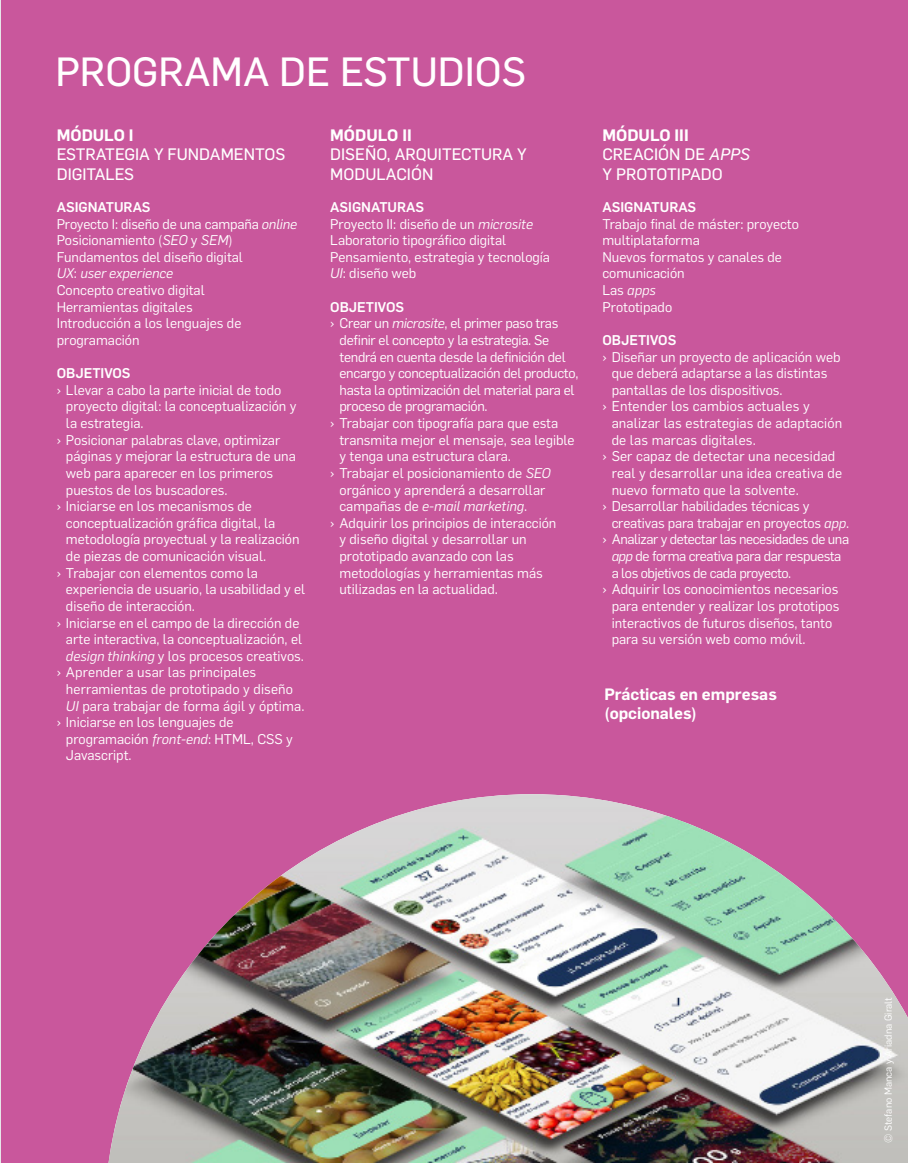
<style>
.page{position:relative;width:908px;height:1163px;background:#fff}
.page>*{position:absolute;margin:0;border:0;box-sizing:border-box;transform-origin:0 0}
.t1{font:40px "Flama Basic";color:#fff}
.t2{font:16.2px/19.6px "Flama Basic";color:#fff}
.t3{font:600 16.2px/19.4px "Flama";color:#fff}
.t4{font:13.8px/16.6px "Flama";color:#fff}
.t5{font:13.8px/16.6px "Flama";letter-spacing:-.02em;color:#fff}
.t6{font:13.8px/16.6px "Flama";letter-spacing:-.03em;color:#fff}
.t7{font:500 13.8px "Flama";color:#fff}
.t8{font:italic 13.8px "Flama";color:#fff}
.t9{font:10px "Flama";color:#fff}
.s1{font-style:italic}
.s2{font-style:normal}
.s3{font-weight:300}
</style>
<div class="page">
<div style="left:1px;top:0;width:906px;height:1162px;background:#c9579c"></div>
<img style="left:108px;top:794px;width:799px;height:368px">
<p class="t1" style="left:55px;top:43px;width:472px">PROGRAMA DE ESTUDIOS</p>
<p class="t3" style="left:57px;top:124px;width:78px">MÓDULO I</p>
<p class="t2" style="left:57px;top:144px;width:230px">ESTRATEGIA Y FUNDAMENTOS<br>DIGITALES</p>
<p class="t7" style="left:57px;top:197px;width:95px">ASIGNATURAS</p>
<p class="t4" style="left:57px;top:214px;width:242px">Proyecto I: diseño de una campaña <span class="s1">online</span></p>
<p class="t4" style="left:57px;top:231px;width:177px">Posicionamiento (<span class="s1">SEO</span> y <span class="s1">SEM</span>)</p>
<p class="t4" style="left:57px;top:248px;width:188px">Fundamentos del diseño digital</p>
<p class="t8" style="left:57px;top:264px;width:118px">UX<span class="s2">:</span> user experience</p>
<p class="t4" style="left:57px;top:281px;width:149px">Concepto creativo digital</p>
<p class="t4" style="left:57px;top:297px;width:137px">Herramientas digitales</p>
<p class="t4" style="left:57px;top:314px;width:186px">Introducción a los lenguajes de programación</p>
<p class="t7" style="left:57px;top:363px;width:75px">OBJETIVOS</p>
<p class="t4" style="left:66px;top:381px;width:232px;text-indent:-9px">› Llevar a cabo la parte inicial de todo proyecto digital: la conceptualización y la estrategia.</p>
<p class="t4" style="left:66px;top:430px;width:231px;text-indent:-9px">› Posicionar palabras clave, optimizar páginas y mejorar la estructura de una web para aparecer en los primeros puestos de los buscadores.</p>
<p class="t4" style="left:66px;top:497px;width:235px;text-indent:-9px">› Iniciarse en los mecanismos de conceptualización gráfica digital, la metodología proyectual y la realización de piezas de comunicación visual.</p>
<p class="t4" style="left:66px;top:563px;width:241px;text-indent:-9px">› Trabajar con elementos como la experiencia de usuario, la usabilidad y el diseño de interacción.</p>
<p class="t4" style="left:66px;top:613px;width:239px;text-indent:-9px">› Iniciarse en el campo de la dirección de arte interactiva, la conceptualización, el <span class="s1">design thinking</span> y los procesos creativos.</p>
<p class="t4" style="left:66px;top:663px;width:240px;text-indent:-9px">› Aprender a usar las principales herramientas de prototipado y diseño<br><span class="s1">UI</span> para trabajar de forma ágil y óptima.</p>
<p class="t4" style="left:66px;top:713px;width:228px;text-indent:-9px">› Iniciarse en los lenguajes de programación <span class="s1">front-end</span>: HTML, CSS y<br>Javascript.</p>
<p class="t3" style="left:330px;top:124px;width:83px">MÓDULO II</p>
<p class="t2" style="left:330px;top:144px;width:198px">DISEÑO, ARQUITECTURA Y<br>MODULACIÓN</p>
<p class="t7" style="left:330px;top:197px;width:95px">ASIGNATURAS</p>
<p class="t4" style="left:330px;top:214px;width:204px">Proyecto II: diseño de un <span class="s1">microsite</span></p>
<p class="t4" style="left:330px;top:231px;width:177px">Laboratorio tipográfico digital</p>
<p class="t4" style="left:330px;top:248px;width:221px">Pensamiento, estrategia y tecnología</p>
<p class="t4" style="left:330px;top:264px;width:87px"><span class="s1">UI</span>: diseño web</p>
<p class="t7" style="left:330px;top:297px;width:75px">OBJETIVOS</p>
<p class="t5" style="left:339px;top:314px;width:240px;text-indent:-9px">› Crear un <span class="s1">microsite</span>, el primer paso tras definir el concepto y la estrategia. Se tendrá en cuenta desde la definición del encargo y conceptualización del producto, hasta la optimización del material para el proceso de programación.</p>
<p class="t4" style="left:339px;top:414px;width:236px;text-indent:-9px">› Trabajar con tipografía para que esta transmita mejor el mensaje, sea legible y tenga una estructura clara.</p>
<p class="t4" style="left:339px;top:464px;width:213px;text-indent:-9px">› Trabajar el posicionamiento de <span class="s1">SEO </span>orgánico y aprenderá a desarrollar campañas de <span class="s1">e-mail marketing</span>.</p>
<p class="t4" style="left:339px;top:513px;width:218px;text-indent:-9px">› Adquirir los principios de interacción y diseño digital y desarrollar un prototipado avanzado con las metodologías y herramientas más utilizadas en la actualidad.</p>
<p class="t3" style="left:602px;top:124px;width:88px">MÓDULO III</p>
<p class="t2" style="left:602px;top:144px;width:149px">CREACIÓN DE <span class="s1">APPS<br></span>Y PROTOTIPADO</p>
<p class="t7" style="left:602px;top:197px;width:95px">ASIGNATURAS</p>
<p class="t4" style="left:602px;top:214px;width:198px">Trabajo final de máster: proyecto multiplataforma</p>
<p class="t4" style="left:602px;top:248px;width:181px">Nuevos formatos y canales de comunicación</p>
<p class="t8" style="left:602px;top:281px;width:55px"><span class="s2">Las</span> apps</p>
<p class="t4" style="left:602px;top:297px;width:71px">Prototipado</p>
<p class="t7" style="left:602px;top:330px;width:75px">OBJETIVOS</p>
<p class="t4" style="left:611px;top:347px;width:230px;text-indent:-9px">› Diseñar un proyecto de aplicación web que deberá adaptarse a las distintas pantallas de los dispositivos.</p>
<p class="t4" style="left:611px;top:397px;width:232px;text-indent:-9px">› Entender los cambios actuales y analizar las estrategias de adaptación de las marcas digitales.</p>
<p class="t4" style="left:611px;top:447px;width:232px;text-indent:-9px">› Ser capaz de detectar una necesidad real y desarrollar una idea creativa de nuevo formato que la solvente.</p>
<p class="t4" style="left:611px;top:497px;width:239px;text-indent:-9px">› Desarrollar habilidades técnicas y creativas para trabajar en proyectos <span class="s1">app</span>.</p>
<p class="t6" style="left:611px;top:530px;width:239px;text-indent:-9px">› Analizar y detectar las necesidades de una <span class="s1">app</span> de forma creativa para dar respuesta a los objetivos de cada proyecto.</p>
<p class="t4" style="left:611px;top:580px;width:229px;text-indent:-9px">› Adquirir los conocimientos necesarios para entender y realizar los prototipos interactivos de futuros diseños, tanto para su versión web como móvil.</p>
<p class="t3" style="left:604px;top:682px;width:174px">Prácticas en empresas (opcionales)</p>
<p class="t9" style="left:880px;top:1142px;width:147px;rotate:-90deg"><span class="s3">©</span> Stefano Manca y Ariadna Giralt</p>
</div>
